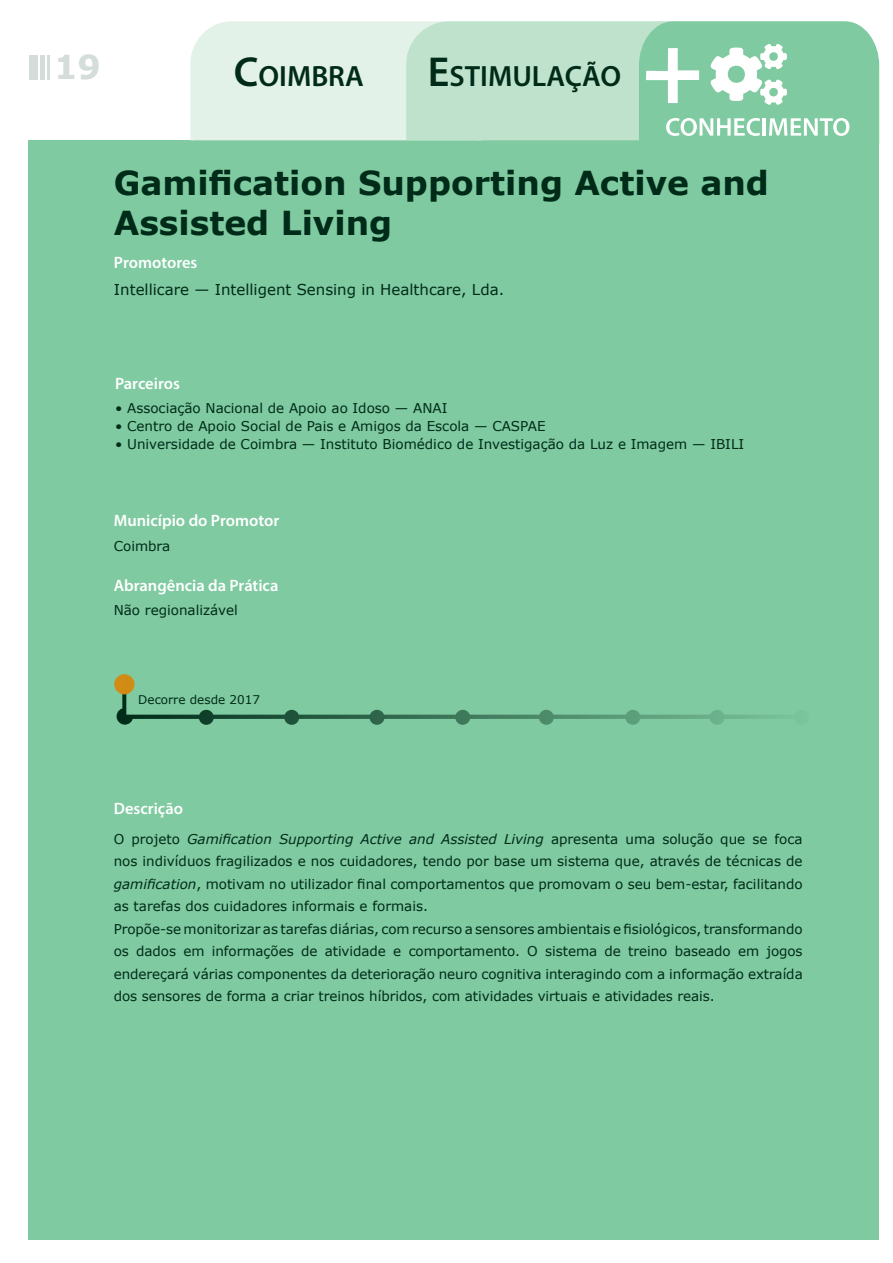
<style>
.page{position:relative;width:893px;height:1263px;background:#fff}
.page>*{position:absolute;margin:0;border:0;box-sizing:border-box;transform-origin:0 0}
.t1{font:700 33px/39.6px "Verdana";color:#002b19}
.t2{font:700 33px "Verdana";color:#d4ddd9}
.t3{font:600 29.4px "Myriad Pro";color:#002b19}
.t4{font:600 16.5px "Myriad Pro";color:#fff}
.t5{font:15px "Verdana";color:#002b19}
.t6{font:13.5px/22.5px "Verdana";color:#002b19;text-align:justify}
.t7{font:12px "Verdana";color:#002b19}
.s1{font-size:42px}
.s2{font-style:italic}
</style>
<div class="page">
<div style="left:30px;top:55px;width:8px;height:24px;background:#d4ddd9"></div>
<hr style="left:41px;top:55px;width:4px;height:24px;background:#d4ddd9">
<hr style="left:47px;top:55px;width:3px;height:24px;background:#d4ddd9">
<div style="left:29px;top:140px;width:850px;height:1099px;background:#7fcaa0"></div>
<svg style="left:190px;top:21px;width:690px;height:124px;background:#bae1ca"></svg>
<svg style="left:122px;top:694px;width:4px;height:13px"></svg>
<svg style="left:134px;top:715px;width:645px;height:4px;background:#3d785a"></svg>
<svg style="left:116px;top:707px;width:18px;height:18px"></svg>
<div style="left:200px;top:711px;width:13px;height:13px;background:#103f2a;border-radius:50%"></div>
<div style="left:199px;top:710px;width:15px;height:15px;border:2px solid #002b19;border-radius:50%"></div>
<div style="left:116px;top:675px;width:17px;height:18px;background:#d38b13;border-radius:50%"></div>
<div style="left:114px;top:674px;width:20px;height:20px;border:3px solid #d38b13;border-radius:50%"></div>
<div style="left:285px;top:711px;width:13px;height:13px;background:#1f523a;border-radius:50%"></div>
<div style="left:284px;top:710px;width:15px;height:15px;border:2px solid #002b19;border-radius:50%"></div>
<div style="left:370px;top:711px;width:13px;height:13px;background:#2e654a;border-radius:50%"></div>
<div style="left:369px;top:710px;width:15px;height:15px;border:2px solid #002b19;border-radius:50%"></div>
<div style="left:456px;top:711px;width:13px;height:13px;background:#3e785b;border-radius:50%"></div>
<div style="left:455px;top:710px;width:15px;height:15px;border:2px solid #002b19;border-radius:50%"></div>
<div style="left:540px;top:711px;width:13px;height:13px;background:#4d8b6b;border-radius:50%"></div>
<div style="left:539px;top:710px;width:15px;height:15px;border:2px solid #002b19;border-radius:50%"></div>
<div style="left:626px;top:711px;width:13px;height:13px;background:#5c9e7b;border-radius:50%"></div>
<div style="left:625px;top:710px;width:15px;height:15px;border:2px solid #002b19;border-radius:50%"></div>
<div style="left:711px;top:711px;width:13px;height:13px;background:#6bb18b;border-radius:50%"></div>
<div style="left:710px;top:710px;width:15px;height:15px;border:2px solid #002b19;border-radius:50%"></div>
<div style="left:795px;top:711px;width:13px;height:13px;background:#7bc59b;border-radius:50%"></div>
<div style="left:794px;top:710px;width:15px;height:15px;border:2px solid #002b19;border-radius:50%"></div>
<h1 class="t2" style="left:54px;top:44px;width:48px">19</h1>
<p class="t3" style="left:234px;top:57px;width:132px"><span class="s1">C</span>OIMBRA</p>
<p class="t3" style="left:428px;top:57px;width:195px"><span class="s1">E</span>STIMULAÇÃO</p>
<p class="t1" style="left:114px;top:163px;width:657px">Gamification Supporting Active and<br>Assisted Living</p>
<p class="t4" style="left:114px;top:251px;width:85px">Promotores</p>
<p class="t5" style="left:114px;top:279px;width:392px">Intellicare — Intelligent Sensing in Healthcare, Lda.</p>
<p class="t4" style="left:115px;top:373px;width:66px">Parceiros</p>
<p class="t6" style="left:115px;top:396px;width:334px">• Associação Nacional de Apoio ao Idoso — ANAI</p>
<p class="t6" style="left:115px;top:414px;width:432px">• Centro de Apoio Social de Pais e Amigos da Escola — CASPAE</p>
<p class="t6" style="left:115px;top:432px;width:631px">• Universidade de Coimbra — Instituto Biomédico de Investigação da Luz e Imagem — IBILI</p>
<p class="t4" style="left:114px;top:510px;width:167px">Município do Promotor</p>
<p class="t6" style="left:114px;top:535px;width:58px">Coimbra</p>
<p class="t4" style="left:114px;top:575px;width:166px">Abrangência da Prática</p>
<p class="t6" style="left:114px;top:598px;width:126px">Não regionalizável</p>
<p class="t7" style="left:138px;top:692px;width:123px">Decorre desde 2017</p>
<p class="t4" style="left:114px;top:798px;width:71px">Descrição</p>
<p class="t6" style="left:114px;top:827px;width:690px">O projeto <span class="s2">Gamification Supporting Active and Assisted Living</span> apresenta uma solução que se foca nos indivíduos fragilizados e nos cuidadores, tendo por base um sistema que, através de técnicas de <span class="s2">gamification</span>, motivam no utilizador final comportamentos que promovam o seu bem-estar, facilitando as tarefas dos cuidadores informais e formais.</p>
<p class="t6" style="left:114px;top:917px;width:690px">Propõe-se monitorizar as tarefas diárias, com recurso a sensores ambientais e fisiológicos, transformando os dados em informações de atividade e comportamento. O sistema de treino baseado em jogos endereçará várias componentes da deterioração neuro cognitiva interagindo com a informação extraída dos sensores de forma a criar treinos híbridos, com atividades virtuais e atividades reais.</p>
</div>
